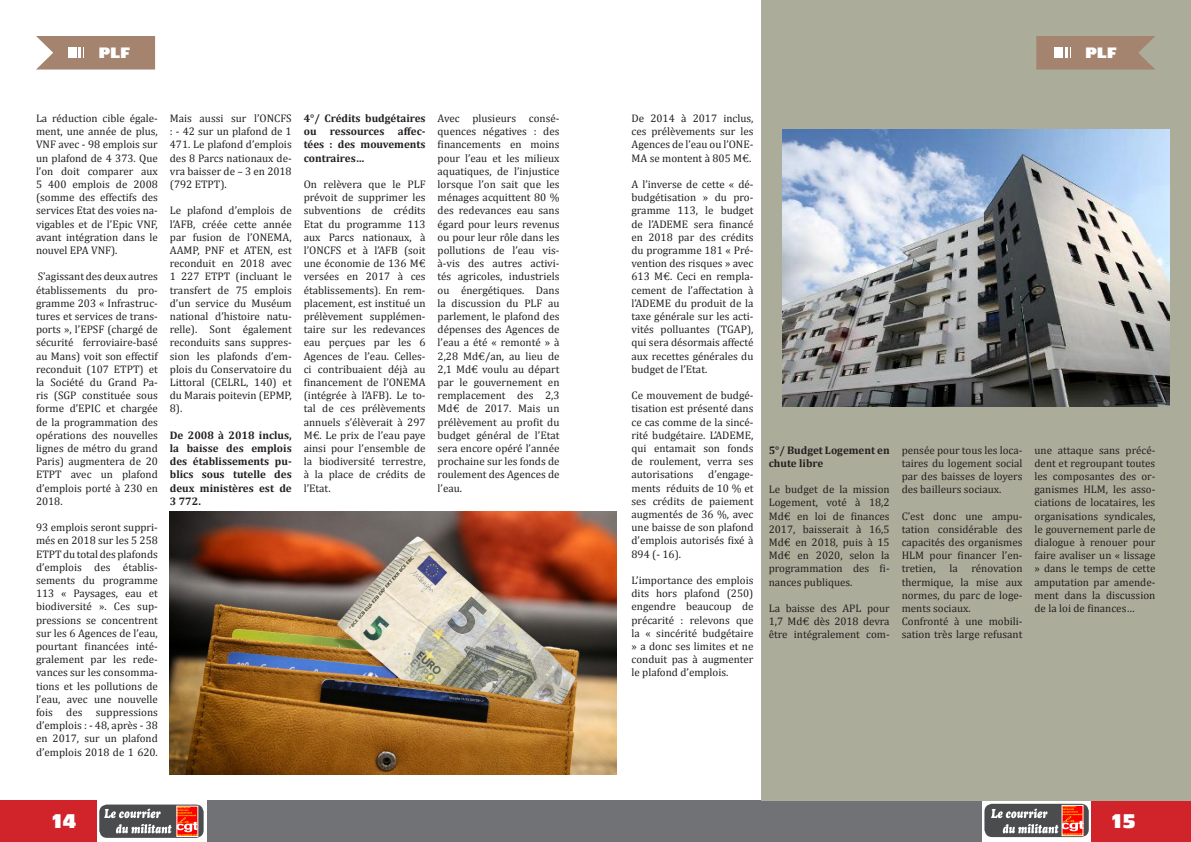
<style>
.page{position:relative;width:1191px;height:842px;background:#fff}
.page>*{position:absolute;margin:0;border:0;box-sizing:border-box;transform-origin:0 0}
.t1{font:18px "Antique Olive Compact";color:#fff}
.t2{font:800 14px "Gill Sans";color:#fff}
.t3{font:11px/13.2px "Cambria";color:#231f20;text-align:justify}
.t4{font:700 11px/13.2px "Cambria";color:#231f20;text-align:justify}
</style>
<div class="page">
<div style="left:207px;top:800px;width:774px;height:42px;background:#717275"></div>
<div style="left:1091px;top:800px;width:100px;height:42px;background:#d1232a"></div>
<div style="left:984px;top:804px;width:104px;height:33px;background:#4b4c4d;border-radius:8px"></div>
<img style="left:1063px;top:807px;width:18px;height:27px">
<div style="left:1061px;top:805px;width:22px;height:31px;border:1px solid #fff"></div>
<svg style="left:1002px;top:824px;width:56px;height:9px"></svg>
<svg style="left:991px;top:809px;width:56px;height:9px"></svg>
<div style="left:0;top:800px;width:96px;height:42px;background:#d1232a"></div>
<div style="left:99px;top:804px;width:105px;height:34px;background:#4b4c4d;border-radius:8px"></div>
<img style="left:179px;top:808px;width:17px;height:27px">
<div style="left:177px;top:806px;width:21px;height:31px;border:1px solid #fff"></div>
<svg style="left:116px;top:824px;width:55px;height:9px"></svg>
<svg style="left:104px;top:809px;width:57px;height:9px"></svg>
<div style="left:762px;top:0;width:429px;height:800px;background:#acac9a"></div>
<svg style="left:36px;top:36px;width:119px;height:34px;background:#af9280"></svg>
<svg style="left:1036px;top:36px;width:119px;height:34px;background:#a88b77"></svg>
<img style="left:170px;top:511px;width:446px;height:264px">
<img style="left:783px;top:130px;width:386px;height:277px">
<p class="t2" style="left:99px;top:44px;width:33px">PLF</p>
<p class="t2" style="left:1085px;top:44px;width:33px">PLF</p>
<p class="t3" style="left:36px;top:112px;width:123px">La réduction cible égale&shy;ment, une année de plus, VNF avec - 98 emplois sur un plafond de 4 373. Que l’on doit comparer aux 5 400 emplois de 2008 (somme des effectifs des services Etat des voies na&shy;vigables et de l’Epic VNF, avant intégration dans le nouvel EPA VNF).</p>
<p class="t3" style="left:36px;top:270px;width:123px">S’agissant des deux autres établissements du pro&shy;gramme 203 « Infrastruc&shy;tures et services de trans&shy;ports », l’EPSF (chargé de sécurité ferroviaire-basé au Mans) voit son effectif reconduit (107 ETPT) et la Société du Grand Pa&shy;ris (SGP constituée sous forme d’EPIC et chargée de la programmation des opérations des nouvelles lignes de métro du grand Paris) augmentera de 20<br>ETPT avec un plafond d’emplois porté à 230 en 2018.</p>
<p class="t3" style="left:36px;top:521px;width:123px">93 emplois seront suppri&shy;més en 2018 sur les 5 258<br>ETPT du total des plafonds d’emplois des établis&shy;sements du programme 113 « Paysages, eau et biodiversité ». Ces sup&shy;pressions se concentrent sur les 6 Agences de l’eau, pourtant financées inté&shy;gralement par les rede&shy;vances sur les consomma&shy;tions et les pollutions de l’eau, avec une nouvelle fois des suppressions d’emplois : - 48, après - 38 en 2017, sur un plafond d’emplois 2018 de 1 620.</p>
<p class="t3" style="left:170px;top:112px;width:123px">Mais aussi sur l’ONCFS : - 42 sur un plafond de 1<br>471. Le plafond d’emplois des 8 Parcs nationaux de&shy;vra baisser de – 3 en 2018 (792 ETPT).</p>
<p class="t3" style="left:170px;top:204px;width:123px">Le plafond d’emplois de l’AFB, créée cette année par fusion de l’ONEMA, AAMP, PNF et ATEN, est reconduit en 2018 avec 1 227 ETPT (incluant le transfert de 75 emplois d’un service du Muséum national d’histoire natu&shy;relle). Sont également reconduits sans suppres&shy;sion les plafonds d’em&shy;plois du Conservatoire du Littoral (CELRL, 140) et du Marais poitevin (EPMP, 8).</p>
<p class="t4" style="left:170px;top:428px;width:123px">De 2008 à 2018 inclus, la baisse des emplois des établissements pu&shy;blics sous tutelle des deux ministères est de 3 772.</p>
<p class="t4" style="left:304px;top:111px;width:123px">4°/ Crédits budgétaires ou ressources affec&shy;tées : des mouvements contraires…</p>
<p class="t3" style="left:304px;top:178px;width:123px">On relèvera que le PLF prévoit de supprimer les subventions de crédits Etat du programme 113 aux Parcs nationaux, à l’ONCFS et à l’AFB (soit une économie de 136 M€ versées en 2017 à ces établissements). En rem&shy;placement, est institué un prélèvement supplémen&shy;taire sur les redevances eau perçues par les 6<br>Agences de l’eau. Celles&shy;ci contribuaient déjà au financement de l’ONEMA (intégrée à l’AFB). Le to&shy;tal de ces prélèvements annuels s’élèverait à 297<br>M€. Le prix de l’eau paye ainsi pour l’ensemble de la biodiversité terrestre, à la place de crédits de l’Etat.</p>
<p class="t3" style="left:437px;top:112px;width:123px">Avec plusieurs consé&shy;quences négatives : des financements en moins pour l’eau et les milieux aquatiques, de l’injustice lorsque l’on sait que les ménages acquittent 80 % des redevances eau sans égard pour leurs revenus ou pour leur rôle dans les pollutions de l’eau vis&shy;à-vis des autres activi&shy;tés agricoles, industriels ou énergétiques. Dans la discussion du PLF au parlement, le plafond des dépenses des Agences de l’eau a été « remonté » à 2,28 Md€/an, au lieu de 2,1 Md€ voulu au départ par le gouvernement en remplacement des 2,3<br>Md€ de 2017. Mais un prélèvement au profit du budget général de l’Etat sera encore opéré l’année prochaine sur les fonds de roulement des Agences de l’eau.</p>
<p class="t3" style="left:631px;top:112px;width:123px">De 2014 à 2017 inclus, ces prélèvements sur les Agences de l’eau ou l’ONE-MA se montent à 805 M€.</p>
<p class="t3" style="left:631px;top:178px;width:123px">A l’inverse de cette « dé&shy;budgétisation » du pro&shy;gramme 113, le budget de l’ADEME sera financé en 2018 par des crédits du programme 181 « Pré&shy;vention des risques » avec 613 M€. Ceci en rempla&shy;cement de l’affectation à l’ADEME du produit de la taxe générale sur les acti&shy;vités polluantes (TGAP), qui sera désormais affecté aux recettes générales du budget de l’Etat.</p>
<p class="t3" style="left:631px;top:389px;width:123px">Ce mouvement de budgé&shy;tisation est présenté dans ce cas comme de la sincé&shy;rité budgétaire. L’ADEME, qui entamait son fonds de roulement, verra ses autorisations</p>
<p class="t3" style="left:631px;top:468px;width:123px;text-indent:77px">d’engage&shy;ments réduits de 10 % et ses crédits de paiement augmentés de 36 %, avec une baisse de son plafond d’emplois autorisés fixé à 894 (- 16).</p>
<p class="t3" style="left:631px;top:574px;width:123px">L’importance des emplois dits hors plafond (250) engendre beaucoup de précarité : relevons que la « sincérité budgétaire » a donc ses limites et ne conduit pas à augmenter le plafond d’emplois.</p>
<p class="t4" style="left:769px;top:443px;width:122px">5°/ Budget Logement en chute libre</p>
<p class="t3" style="left:769px;top:483px;width:122px">Le budget de la mission Logement, voté à 18,2<br>Md€ en loi de finances 2017, baisserait à 16,5<br>Md€ en 2018, puis à 15<br>Md€ en 2020, selon la programmation des fi&shy;nances publiques.</p>
<p class="t3" style="left:769px;top:602px;width:122px">La baisse des APL pour 1,7 Md€ dès 2018 devra être intégralement com-</p>
<p class="t3" style="left:901px;top:443px;width:122px">pensée pour tous les loca&shy;taires du logement social par des baisses de loyers des bailleurs sociaux.</p>
<p class="t3" style="left:901px;top:509px;width:122px">C’est donc une ampu&shy;tation considérable des capacités des organismes HLM pour financer l’en&shy;tretien, la rénovation thermique, la mise aux normes, du parc de loge&shy;ments sociaux.</p>
<p class="t3" style="left:901px;top:615px;width:122px">Confronté à une mobili&shy;sation très large refusant</p>
<p class="t3" style="left:1034px;top:443px;width:122px">une attaque sans précé&shy;dent et regroupant toutes les composantes des or&shy;ganismes HLM, les asso&shy;ciations de locataires, les organisations syndicales, le gouvernement parle de dialogue à renouer pour faire avaliser un « lissage » dans le temps de cette amputation par amende&shy;ment dans la discussion de la loi de finances…</p>
<h1 class="t1" style="left:52px;top:809px;width:26px">14</h1>
<h1 class="t1" style="left:1111px;top:809px;width:26px">15</h1>
</div>
